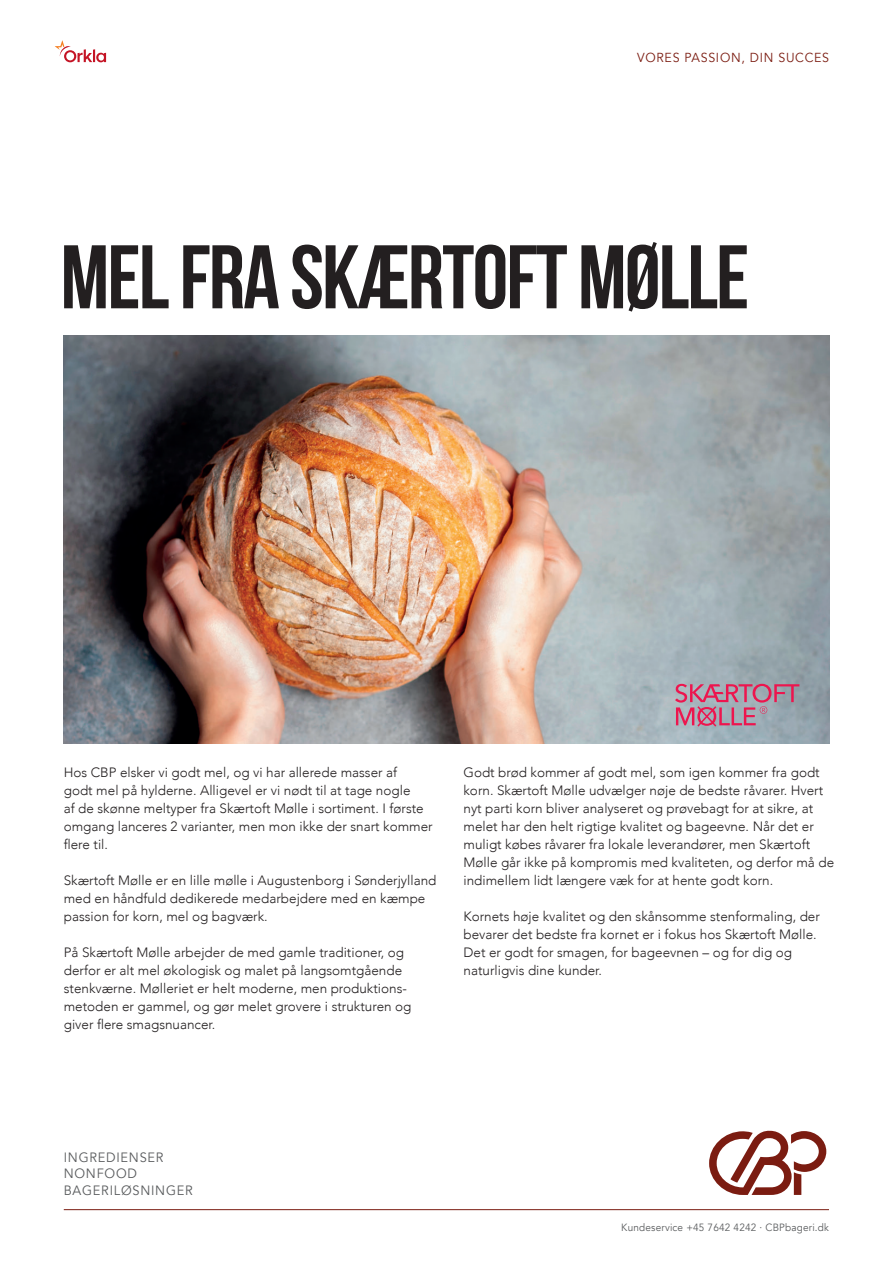
<style>
.page{position:relative;width:893px;height:1263px;background:#fff}
.page>*{position:absolute;margin:0;border:0;box-sizing:border-box;transform-origin:0 0}
.t1{font:700 90px "Bebas Neue";letter-spacing:-.02em;color:#231f20}
.t2{font:300 13.5px/18px "Avenir";color:#231f20}
.t3{font:13.5px/16.5px "Avenir";letter-spacing:.06em;color:#585a5c;scale:.95 1}
.t4{font:13.05px "Avenir";letter-spacing:.06em;color:#7b1c11;scale:.95 1}
.t5{font:10.5px "Avenir";letter-spacing:.02em;color:#585a5c;scale:.95 1}
</style>
<div class="page">
<svg style="left:55px;top:40px;width:51px;height:22px"></svg>
<hr style="left:64px;top:1209px;width:765px;height:1px;background:#7b1c11">
<svg style="left:709px;top:1130px;width:117px;height:65px"></svg>
<img style="left:64px;top:335px;width:765px;height:409px">
<svg style="left:675px;top:684px;width:124px;height:43px;background:#b2859a"></svg>
<p class="t4" style="left:637px;top:50px;width:204px">VORES PASSION, DIN SUCCES</p>
<h1 class="t1" style="left:61px;top:228px;width:690px">MEL FRA SKÆRTOFT MØLLE</h1>
<p class="t2" style="left:64px;top:763px;width:370px">Hos CBP elsker vi godt mel, og vi har allerede masser af<br>godt mel på hylderne. Alligevel er vi nødt til at tage nogle<br>af de skønne meltyper fra Skærtoft Mølle i sortiment. I første omgang lanceres 2 varianter, men mon ikke der snart kommer flere til.</p>
<p class="t2" style="left:64px;top:871px;width:374px">Skærtoft Mølle er en lille mølle i Augustenborg i Sønderjylland med en håndfuld dedikerede medarbejdere med en kæmpe passion for korn, mel og bagværk.</p>
<p class="t2" style="left:64px;top:943px;width:349px">På Skærtoft Mølle arbejder de med gamle traditioner, og derfor er alt mel økologisk og malet på langsomtgående stenkværne. Mølleriet er helt moderne, men produktions&shy;metoden er gammel, og gør melet grovere i strukturen og giver flere smagsnuancer.</p>
<p class="t2" style="left:463px;top:763px;width:372px">Godt brød kommer af godt mel, som igen kommer fra godt korn. Skærtoft Mølle udvælger nøje de bedste råvarer. Hvert nyt parti korn bliver analyseret og prøvebagt for at sikre, at melet har den helt rigtige kvalitet og bageevne. Når det er muligt købes råvarer fra lokale leverandører, men Skærtoft Mølle går ikke på kompromis med kvaliteten, og derfor må de indimellem lidt længere væk for at hente godt korn.</p>
<p class="t2" style="left:463px;top:907px;width:358px">Kornets høje kvalitet og den skånsomme stenformaling, der bevarer det bedste fra kornet er i fokus hos Skærtoft Mølle.<br>Det er godt for smagen, for bageevnen – og for dig og naturligvis dine kunder.</p>
<p class="t3" style="left:64px;top:1149px;width:137px">INGREDIENSER<br>NONFOOD<br>BAGERILØSNINGER</p>
<p class="t5" style="left:621px;top:1221px;width:220px">Kundeservice +45 7642 4242 · CBPbageri.dk</p>
</div>
